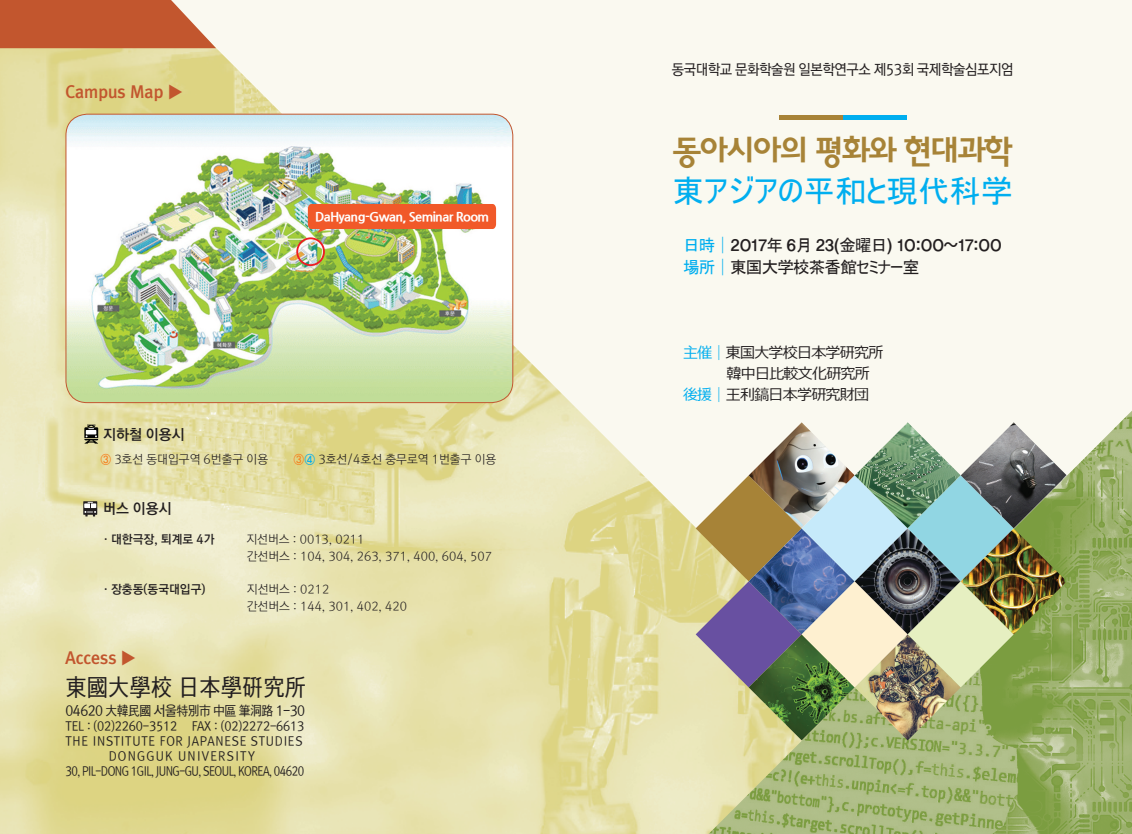
<style>
.page{position:relative;width:1132px;height:834px;background:#fff}
.page>*{position:absolute;margin:0;border:0;box-sizing:border-box;transform-origin:0 0}
.t1{font:33px "Haan Y Godic 24";letter-spacing:-.09em;color:#a78337}
.t2{font:31.5px "MS UI Gothic";color:#00aeef}
.t3{font:24.9px "Rix Go M";color:#231f20;scale:.95 1}
.t4{font:16.5px "Haan Y Godic 24";letter-spacing:-.05em;color:#231f20}
.t5{font:16.5px "Rix Go EB";color:#c2562e}
.t6{font:16.5px "MS UI Gothic";letter-spacing:-.05em;color:#231f20}
.t7{font:15px "Meiryo UI";letter-spacing:-.05em;color:#231f20}
.t8{font:14.55px "Rix Go M";letter-spacing:-.03em;color:#231f20;scale:.95 1}
.t9{font:14.4px "Rix Go B";color:#231f20}
.t10{font:13.8px "Rix Go M";letter-spacing:-.04em;color:#231f20;scale:.95 1}
.t11{font:800 12.9px "Nanum Gothic";letter-spacing:-.05em;color:#fff}
.t12{font:12.45px/15px "Rix Go M";letter-spacing:-.015em;color:#231f20;text-align:center;scale:.95 1}
.t13{font:12px/17px "Rix Go L";color:#231f20}
.t14{font:12px "Rix Go B";color:#231f20}
.s1{font-family:"Rix Go B";color:#f58220}
.s2{font-family:"Rix Go B";color:#00aeef}
.s3{font-family:"MS UI Gothic";color:#00aeef}
.s4{font-family:"MS UI Gothic"}
.s5{color:#00aeef}
</style>
<div class="page">
<div style="left:0;top:0;width:1131px;height:833px;background:#faf9f0"></div>
<img style="left:0;top:48px;width:907px;height:785px">
<img style="left:708px;top:410px;width:423px;height:423px">
<img style="left:748px;top:422px;width:212px;height:318px">
<img style="left:695px;top:475px;width:318px;height:212px">
<img style="left:960px;top:422px;width:106px;height:212px">
<hr style="left:778px;top:115px;width:64px;height:4px;background:#a78337">
<hr style="left:842px;top:115px;width:64px;height:4px;background:#00aeef">
<svg style="left:0;top:0;width:216px;height:48px;background:#c76641"></svg>
<img style="left:66px;top:114px;width:446px;height:288px">
<svg style="left:308px;top:204px;width:188px;height:29px;background:#e86937"></svg>
<div style="left:296px;top:237px;width:29px;height:29px;border:2px solid #ee1d23;border-radius:50%"></div>
<div style="left:65px;top:114px;width:448px;height:289px;border:1px solid #c2562e;border-radius:21px"></div>
<svg style="left:84px;top:424px;width:14px;height:19px"></svg>
<svg style="left:83px;top:501px;width:14px;height:15px"></svg>
<h3 class="t5" style="left:65px;top:82px;width:118px">Campus Map ▶</h3>
<p class="t9" style="left:103px;top:426px;width:83px">지하철 이용시</p>
<p class="t11" style="left:315px;top:210px;width:176px">DaHyang-Gwan, Seminar Room</p>
<p class="t13" style="left:100px;top:451px;width:169px"><span class="s1">③</span> 3호선 동대입구역 6번출구 이용</p>
<p class="t13" style="left:293px;top:451px;width:204px"><span class="s1">③</span><span class="s2">④</span> 3호선/4호선 충무로역 1번출구 이용</p>
<p class="t9" style="left:103px;top:500px;width:70px">버스 이용시</p>
<p class="t14" style="left:100px;top:531px;width:116px">·대한극장, 퇴계로 4가</p>
<p class="t13" style="left:246px;top:530px;width:247px">지선버스 : 0013, 0211<br>간선버스 : 104, 304, 263, 371, 400, 604, 507</p>
<p class="t14" style="left:100px;top:582px;width:107px">·장충동(동국대입구)</p>
<p class="t13" style="left:247px;top:580px;width:162px">지선버스 : 0212<br>간선버스 : 144, 301, 402, 420</p>
<h3 class="t5" style="left:65px;top:647px;width:72px">Access ▶</h3>
<h3 class="t3" style="left:65px;top:672px;width:254px">東國大學校 日本學硏究所</h3>
<p class="t10" style="left:65px;top:703px;width:254px">04620 大韓民國 서울特別市 中區 筆洞路 1-30</p>
<p class="t12" style="left:65px;top:719px;width:253px">TEL : (02)2260-3512 FAX : (02)2272-6613<br>THE INSTITUTE FOR JAPANESE STUDIES DONGGUK UNIVERSITY<br>30, PIL-DONG 1GIL, JUNG-GU, SEOUL, KOREA, 04620</p>
<p class="t8" style="left:671px;top:61px;width:361px">동국대학교 문화학술원 일본학연구소 제53회 국제학술심포지엄</p>
<h1 class="t1" style="left:671px;top:124px;width:342px">동아시아의 평화와 현대과학</h1>
<h2 class="t2" style="left:672px;top:175px;width:341px">東アジアの平和と現代科学</h2>
<h3 class="t4" style="left:682px;top:233px;width:320px"><span class="s3">日時│</span>2017<span class="s4">年</span> 6<span class="s4">月</span> 23(<span class="s4">金曜日</span>) 10:00~17:00</h3>
<h3 class="t6" style="left:682px;top:259px;width:238px"><span class="s5">場所│</span>東国大学校茶香館セミナー室</h3>
<p class="t7" style="left:682px;top:342px;width:202px"><span class="s5">主催</span><span class="s3">│</span>東国大学校日本学研究所</p>
<p class="t7" style="left:726px;top:363px;width:145px">韓中日比較文化研究所</p>
<p class="t7" style="left:682px;top:384px;width:187px"><span class="s5">後援</span><span class="s3">│</span>王利鎬日本学研究財団</p>
</div>
